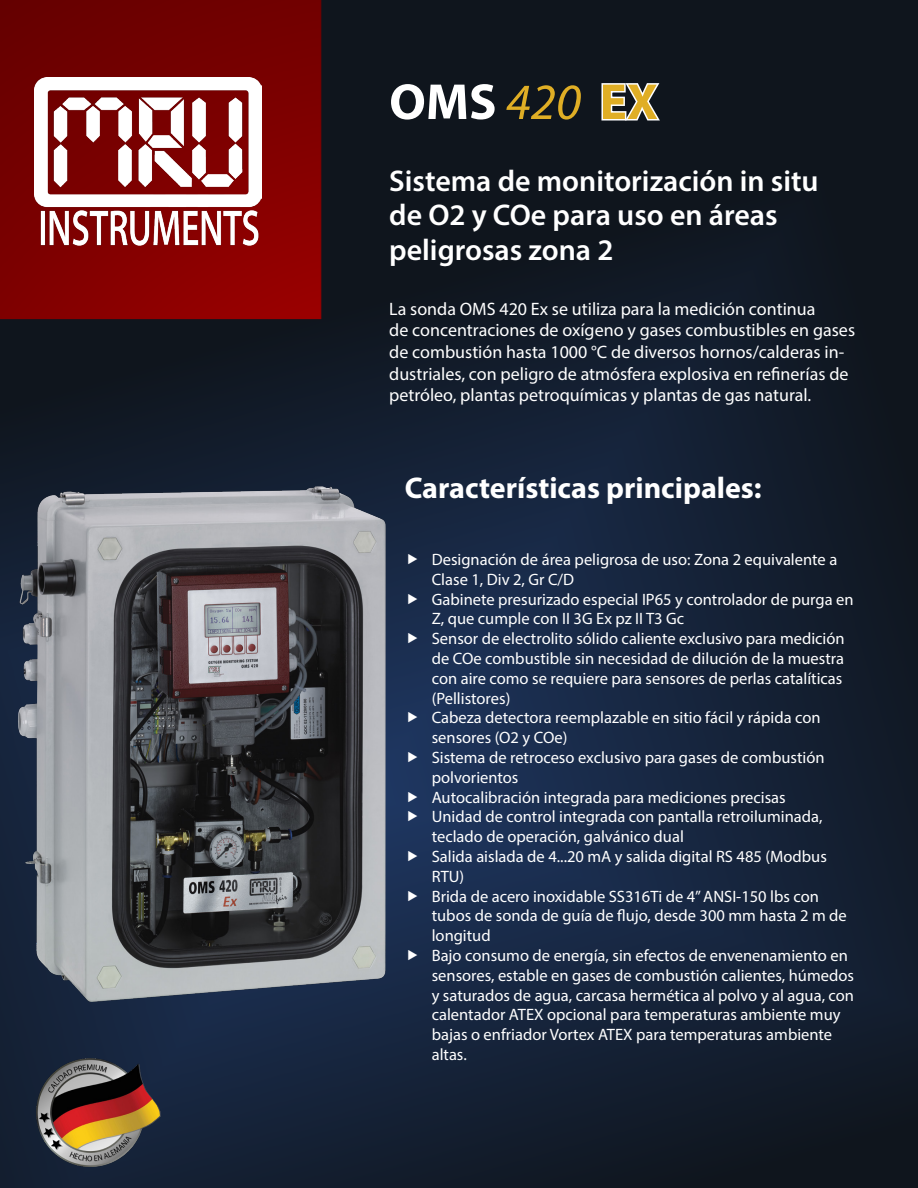
<style>
.page{position:relative;width:918px;height:1188px;background:#fff}
.page>*{position:absolute;margin:0;border:0;box-sizing:border-box;transform-origin:0 0}
.t1{font:700 51px "Myriad Pro";color:#fff}
.t2{font:600 30px/34.5px "Myriad Pro";color:#fff}
.t3{font:700 30px "Myriad Pro";color:#fff}
.t4{font:18px/21.6px "Myriad Pro";color:#fff}
.t5{font:16.5px/19.8px "Myriad Pro";color:#fff}
.s1{font-weight:400;font-style:italic;color:#e0ae25}
</style>
<div class="page">
<img style="left:0;top:0;width:918px;height:1188px">
<img style="left:35px;top:78px;width:226px;height:180px">
<img style="left:0;top:475px;width:405px;height:540px">
<img style="left:37px;top:1058px;width:124px;height:108px">
<svg style="left:408px;top:554px;width:9px;height:10px"></svg>
<svg style="left:408px;top:593px;width:9px;height:11px"></svg>
<svg style="left:408px;top:633px;width:9px;height:10px"></svg>
<svg style="left:408px;top:712px;width:9px;height:11px"></svg>
<svg style="left:408px;top:752px;width:9px;height:10px"></svg>
<svg style="left:408px;top:791px;width:9px;height:11px"></svg>
<svg style="left:408px;top:811px;width:9px;height:11px"></svg>
<svg style="left:408px;top:851px;width:9px;height:10px"></svg>
<svg style="left:408px;top:890px;width:9px;height:11px"></svg>
<svg style="left:408px;top:950px;width:9px;height:10px"></svg>
<p class="t1" style="left:389px;top:69px;width:270px">OMS <span class="s1">420</span> EX</p>
<p class="t2" style="left:389px;top:163px;width:431px">Sistema de monitorización in situ de O2 y COe para uso en áreas peligrosas zona 2</p>
<p class="t4" style="left:389px;top:298px;width:428px">La sonda OMS 420 Ex se utiliza para la medición continua</p>
<p class="t4" style="left:389px;top:319px;width:467px">de concentraciones de oxígeno y gases combustibles en gases de combustión hasta 1000 °C de diversos hornos/calderas in&shy;dustriales, con peligro de atmósfera explosiva en refinerías de petróleo, plantas petroquímicas y plantas de gas natural.</p>
<p class="t3" style="left:405px;top:468px;width:359px">Características principales:</p>
<p class="t5" style="left:432px;top:549px;width:407px">Designación de área peligrosa de uso: Zona 2 equivalente a<br>Clase 1, Div 2, Gr C/D</p>
<p class="t5" style="left:432px;top:589px;width:423px">Gabinete presurizado especial IP65 y controlador de purga en<br>Z, que cumple con II 3G Ex pz II T3 Gc</p>
<p class="t5" style="left:432px;top:629px;width:414px">Sensor de electrolito sólido caliente exclusivo para medición de COe combustible sin necesidad de dilución de la muestra con aire como se requiere para sensores de perlas catalíticas (Pellistores)</p>
<p class="t5" style="left:432px;top:708px;width:391px">Cabeza detectora reemplazable en sitio fácil y rápida con sensores (O2 y COe)</p>
<p class="t5" style="left:432px;top:747px;width:394px">Sistema de retroceso exclusivo para gases de combustión polvorientos</p>
<p class="t5" style="left:432px;top:787px;width:356px">Autocalibración integrada para mediciones precisas</p>
<p class="t5" style="left:432px;top:807px;width:392px">Unidad de control integrada con pantalla retroiluminada, teclado de operación, galvánico dual</p>
<p class="t5" style="left:432px;top:846px;width:397px">Salida aislada de 4...20 mA y salida digital RS 485 (Modbus<br>RTU)</p>
<p class="t5" style="left:432px;top:886px;width:417px">Brida de acero inoxidable SS316Ti de 4” ANSI-150 lbs con tubos de sonda de guía de flujo, desde 300 mm hasta 2 m de longitud</p>
<p class="t5" style="left:432px;top:945px;width:424px">Bajo consumo de energía, sin efectos de envenenamiento en sensores, estable en gases de combustión calientes, húmedos y saturados de agua, carcasa hermética al polvo y al agua, con calentador ATEX opcional para temperaturas ambiente muy bajas o enfriador Vortex ATEX para temperaturas ambiente altas.</p>
</div>
